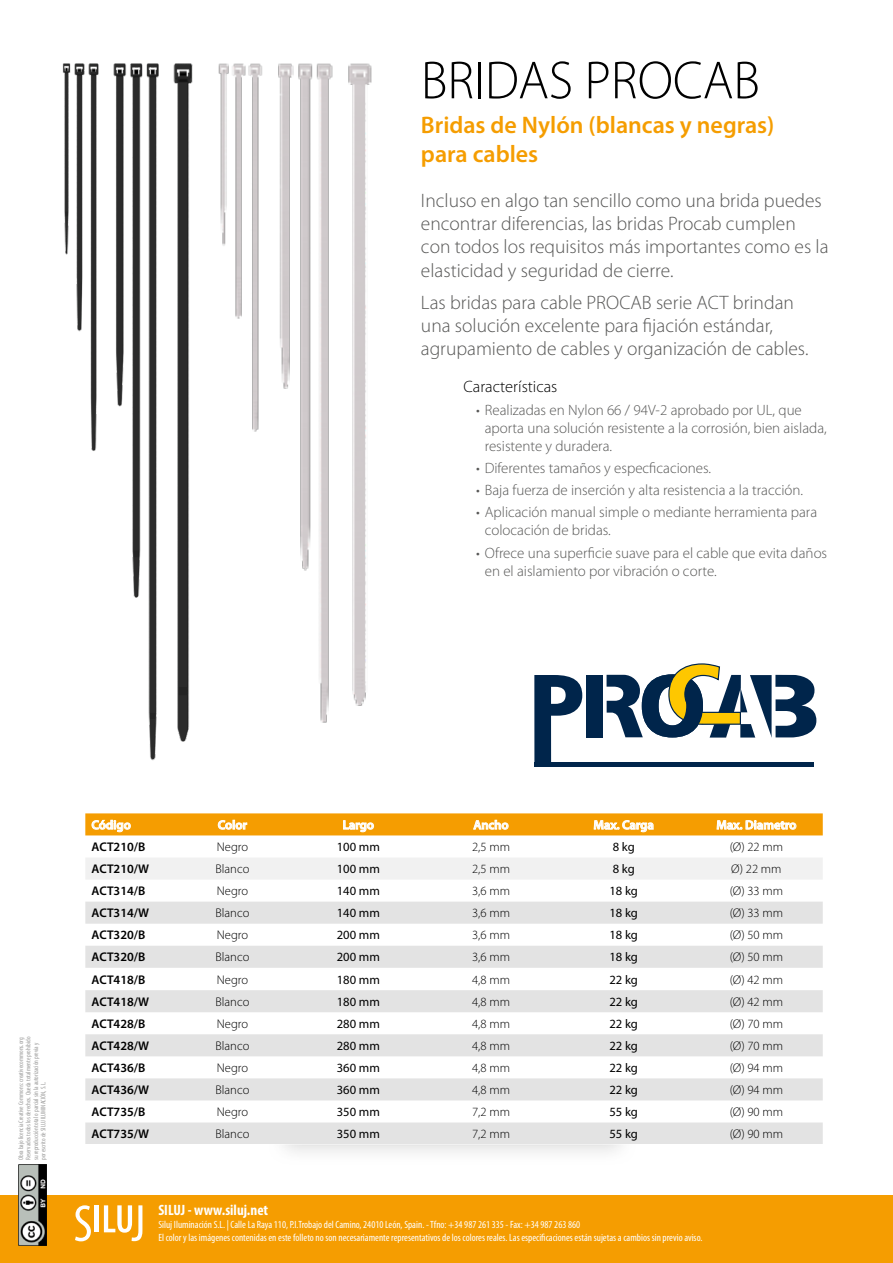
<style>
.page{position:relative;width:893px;height:1263px;background:#fff}
.page>*{position:absolute;margin:0;border:0;box-sizing:border-box;transform-origin:0 0}
.t1{font:300 54px "Myriad Pro";color:#000}
.t2{font:600 24px/28.8px "Myriad Pro";color:#f59d01}
.t3{font:300 19.5px/23.4px "Myriad Pro";color:#575756}
.t4{font:300 16.5px "Myriad Pro";color:#000}
.t5{font:300 15px/18px "Myriad Pro";color:#575756}
.t6{font:700 condensed 15px "Myriad Pro";color:#fff}
.t7{font:300 12.6px "Myriad Pro";color:#000}
.t8{font:12.6px "Myriad Pro";color:#000}
.t9{font:600 12.6px "Myriad Pro";color:#000}
.t10{font:600 12.6px "Myriad Pro";color:#fff}
.t11{font:condensed 10.5px/12.6px "Myriad Pro";color:#fff}
.t12{font:condensed 6.75px/7.5px "Myriad Pro";color:#9d9d9c}
</style>
<div class="page">
<div style="left:0;top:1195px;width:893px;height:68px;background:#f59d01"></div>
<img style="left:18px;top:1164px;width:28px;height:81px">
<svg style="left:75px;top:1205px;width:16px;height:36px"></svg>
<hr style="left:95px;top:1205px;width:4px;height:27px;background:#fff">
<svg style="left:104px;top:1205px;width:38px;height:36px"></svg>
<img style="left:250px;top:63px;width:122px;height:660px">
<img style="left:62px;top:63px;width:188px;height:698px">
<div style="left:86px;top:858px;width:737px;height:21px;background:#f1f1f1"></div>
<svg style="left:85px;top:902px;width:738px;height:242px;fill:#e3e3e3"></svg>
<svg style="left:85px;top:813px;width:738px;height:23px;background:#f6a920"></svg>
<svg style="left:534px;top:675px;width:48px;height:87px"></svg>
<svg style="left:607px;top:663px;width:210px;height:75px"></svg>
<div style="left:587px;top:675px;width:16px;height:62px;background:#00254b"></div>
<div style="left:534px;top:762px;width:280px;height:5px;background:#00254b"></div>
<h1 class="t1" style="left:421px;top:51px;width:340px">BRIDAS PROCAB</h1>
<h2 class="t2" style="left:421px;top:111px;width:355px">Bridas de Nylón (blancas y negras) para cables</h2>
<h3 class="t3" style="left:421px;top:189px;width:409px">Incluso en algo tan sencillo como una brida puedes encontrar diferencias, las bridas Procab cumplen con todos los requisitos más importantes como es la elasticidad y seguridad de cierre.</h3>
<h3 class="t3" style="left:421px;top:291px;width:389px">Las bridas para cable PROCAB serie ACT brindan una solución excelente para fijación estándar, agrupamiento de cables y organización de cables.</h3>
<p class="t4" style="left:463px;top:378px;width:95px">Características</p>
<p class="t5" style="left:485px;top:401px;width:343px;text-indent:-9px">• Realizadas en Nylon 66 / 94V-2 aprobado por UL, que aporta una solución resistente a la corrosión, bien aislada, resistente y duradera.</p>
<p class="t5" style="left:476px;top:459px;width:236px">• Diferentes tamaños y especficaciones.</p>
<p class="t5" style="left:476px;top:481px;width:328px">• Baja fuerza de inserción y alta resistencia a la tracción.</p>
<p class="t5" style="left:485px;top:503px;width:334px;text-indent:-9px">• Aplicación manual simple o mediante herramienta para colocación de bridas.</p>
<p class="t5" style="left:485px;top:544px;width:344px;text-indent:-9px">• Ofrece una superficie suave para el cable que evita daños en el aislamiento por vibración o corte.</p>
<p class="t12" style="left:17px;top:1160px;width:125px;rotate:-90deg">Obra bajo licencia Creative Commons: creativecommons.org Reservados todos los derechos. Queda totalmente prohibido su reproducción total o parcial sin la autorización previa y por escrito de SILUJ ILUMINACIÓN, S.L.</p>
<p class="t10" style="left:92px;top:818px;width:41px">Código</p>
<p class="t10" style="left:218px;top:818px;width:31px">Color</p>
<p class="t10" style="left:343px;top:818px;width:33px">Largo</p>
<p class="t10" style="left:473px;top:818px;width:37px">Ancho</p>
<p class="t10" style="left:593px;top:818px;width:62px">Max. Carga</p>
<p class="t10" style="left:716px;top:818px;width:81px">Max. Diametro</p>
<p class="t9" style="left:92px;top:840px;width:55px">ACT210/B</p>
<p class="t7" style="left:217px;top:840px;width:33px">Negro</p>
<p class="t8" style="left:337px;top:840px;width:45px">100 mm</p>
<p class="t7" style="left:472px;top:840px;width:39px">2,5 mm</p>
<p class="t8" style="left:613px;top:840px;width:24px">8 kg</p>
<p class="t7" style="left:730px;top:840px;width:55px">(Ø) 22 mm</p>
<p class="t9" style="left:92px;top:862px;width:59px">ACT210/W</p>
<p class="t7" style="left:216px;top:862px;width:35px">Blanco</p>
<p class="t8" style="left:337px;top:862px;width:45px">100 mm</p>
<p class="t7" style="left:472px;top:862px;width:39px">2,5 mm</p>
<p class="t8" style="left:613px;top:862px;width:24px">8 kg</p>
<p class="t7" style="left:731px;top:862px;width:52px">Ø) 22 mm</p>
<p class="t9" style="left:92px;top:884px;width:55px">ACT314/B</p>
<p class="t7" style="left:217px;top:884px;width:33px">Negro</p>
<p class="t8" style="left:337px;top:884px;width:45px">140 mm</p>
<p class="t7" style="left:472px;top:884px;width:39px">3,6 mm</p>
<p class="t8" style="left:609px;top:884px;width:30px">18 kg</p>
<p class="t7" style="left:730px;top:884px;width:55px">(Ø) 33 mm</p>
<p class="t9" style="left:92px;top:906px;width:59px">ACT314/W</p>
<p class="t7" style="left:216px;top:906px;width:35px">Blanco</p>
<p class="t8" style="left:337px;top:906px;width:45px">140 mm</p>
<p class="t7" style="left:472px;top:906px;width:39px">3,6 mm</p>
<p class="t8" style="left:609px;top:906px;width:30px">18 kg</p>
<p class="t7" style="left:730px;top:906px;width:55px">(Ø) 33 mm</p>
<p class="t9" style="left:92px;top:928px;width:55px">ACT320/B</p>
<p class="t7" style="left:217px;top:928px;width:33px">Negro</p>
<p class="t8" style="left:337px;top:928px;width:45px">200 mm</p>
<p class="t7" style="left:472px;top:928px;width:39px">3,6 mm</p>
<p class="t8" style="left:609px;top:928px;width:30px">18 kg</p>
<p class="t7" style="left:730px;top:928px;width:55px">(Ø) 50 mm</p>
<p class="t9" style="left:92px;top:950px;width:55px">ACT320/B</p>
<p class="t7" style="left:216px;top:950px;width:35px">Blanco</p>
<p class="t8" style="left:337px;top:950px;width:45px">200 mm</p>
<p class="t7" style="left:472px;top:950px;width:39px">3,6 mm</p>
<p class="t8" style="left:609px;top:950px;width:30px">18 kg</p>
<p class="t7" style="left:730px;top:950px;width:55px">(Ø) 50 mm</p>
<p class="t9" style="left:92px;top:972px;width:55px">ACT418/B</p>
<p class="t7" style="left:217px;top:972px;width:33px">Negro</p>
<p class="t8" style="left:337px;top:972px;width:45px">180 mm</p>
<p class="t7" style="left:472px;top:972px;width:39px">4,8 mm</p>
<p class="t8" style="left:609px;top:972px;width:30px">22 kg</p>
<p class="t7" style="left:730px;top:972px;width:55px">(Ø) 42 mm</p>
<p class="t9" style="left:92px;top:995px;width:59px">ACT418/W</p>
<p class="t7" style="left:216px;top:995px;width:35px">Blanco</p>
<p class="t8" style="left:337px;top:995px;width:45px">180 mm</p>
<p class="t7" style="left:472px;top:995px;width:39px">4,8 mm</p>
<p class="t8" style="left:609px;top:995px;width:30px">22 kg</p>
<p class="t7" style="left:730px;top:995px;width:55px">(Ø) 42 mm</p>
<p class="t9" style="left:92px;top:1017px;width:55px">ACT428/B</p>
<p class="t7" style="left:217px;top:1017px;width:33px">Negro</p>
<p class="t8" style="left:337px;top:1017px;width:45px">280 mm</p>
<p class="t7" style="left:472px;top:1017px;width:39px">4,8 mm</p>
<p class="t8" style="left:609px;top:1017px;width:30px">22 kg</p>
<p class="t7" style="left:730px;top:1017px;width:55px">(Ø) 70 mm</p>
<p class="t9" style="left:92px;top:1039px;width:59px">ACT428/W</p>
<p class="t7" style="left:216px;top:1039px;width:35px">Blanco</p>
<p class="t8" style="left:337px;top:1039px;width:45px">280 mm</p>
<p class="t7" style="left:472px;top:1039px;width:39px">4,8 mm</p>
<p class="t8" style="left:609px;top:1039px;width:30px">22 kg</p>
<p class="t7" style="left:730px;top:1039px;width:55px">(Ø) 70 mm</p>
<p class="t9" style="left:92px;top:1061px;width:55px">ACT436/B</p>
<p class="t7" style="left:217px;top:1061px;width:33px">Negro</p>
<p class="t8" style="left:337px;top:1061px;width:45px">360 mm</p>
<p class="t7" style="left:472px;top:1061px;width:39px">4,8 mm</p>
<p class="t8" style="left:609px;top:1061px;width:30px">22 kg</p>
<p class="t7" style="left:730px;top:1061px;width:55px">(Ø) 94 mm</p>
<p class="t9" style="left:92px;top:1083px;width:59px">ACT436/W</p>
<p class="t7" style="left:216px;top:1083px;width:35px">Blanco</p>
<p class="t8" style="left:337px;top:1083px;width:45px">360 mm</p>
<p class="t7" style="left:472px;top:1083px;width:39px">4,8 mm</p>
<p class="t8" style="left:609px;top:1083px;width:30px">22 kg</p>
<p class="t7" style="left:730px;top:1083px;width:55px">(Ø) 94 mm</p>
<p class="t9" style="left:92px;top:1105px;width:55px">ACT735/B</p>
<p class="t7" style="left:217px;top:1105px;width:33px">Negro</p>
<p class="t8" style="left:337px;top:1105px;width:45px">350 mm</p>
<p class="t7" style="left:472px;top:1105px;width:39px">7,2 mm</p>
<p class="t8" style="left:609px;top:1105px;width:30px">55 kg</p>
<p class="t7" style="left:730px;top:1105px;width:55px">(Ø) 90 mm</p>
<p class="t9" style="left:92px;top:1127px;width:59px">ACT735/W</p>
<p class="t7" style="left:216px;top:1127px;width:35px">Blanco</p>
<p class="t8" style="left:337px;top:1127px;width:45px">350 mm</p>
<p class="t7" style="left:472px;top:1127px;width:39px">7,2 mm</p>
<p class="t8" style="left:609px;top:1127px;width:30px">55 kg</p>
<p class="t7" style="left:730px;top:1127px;width:55px">(Ø) 90 mm</p>
<p class="t6" style="left:158px;top:1201px;width:111px">SILUJ - www.siluj.net</p>
<p class="t11" style="left:158px;top:1218px;width:545px">Siluj Iluminación S.L. | Calle La Raya 110, P.I.Trobajo del Camino, 24010 León, Spain. - Tfno: +34 987 261 335 - Fax: +34 987 263 860<br>El color y las imágenes contenidas en este folleto no son necesariamente representativos de los colores reales. Las especificaciones están sujetas a cambios sin previo aviso.</p>
</div>
